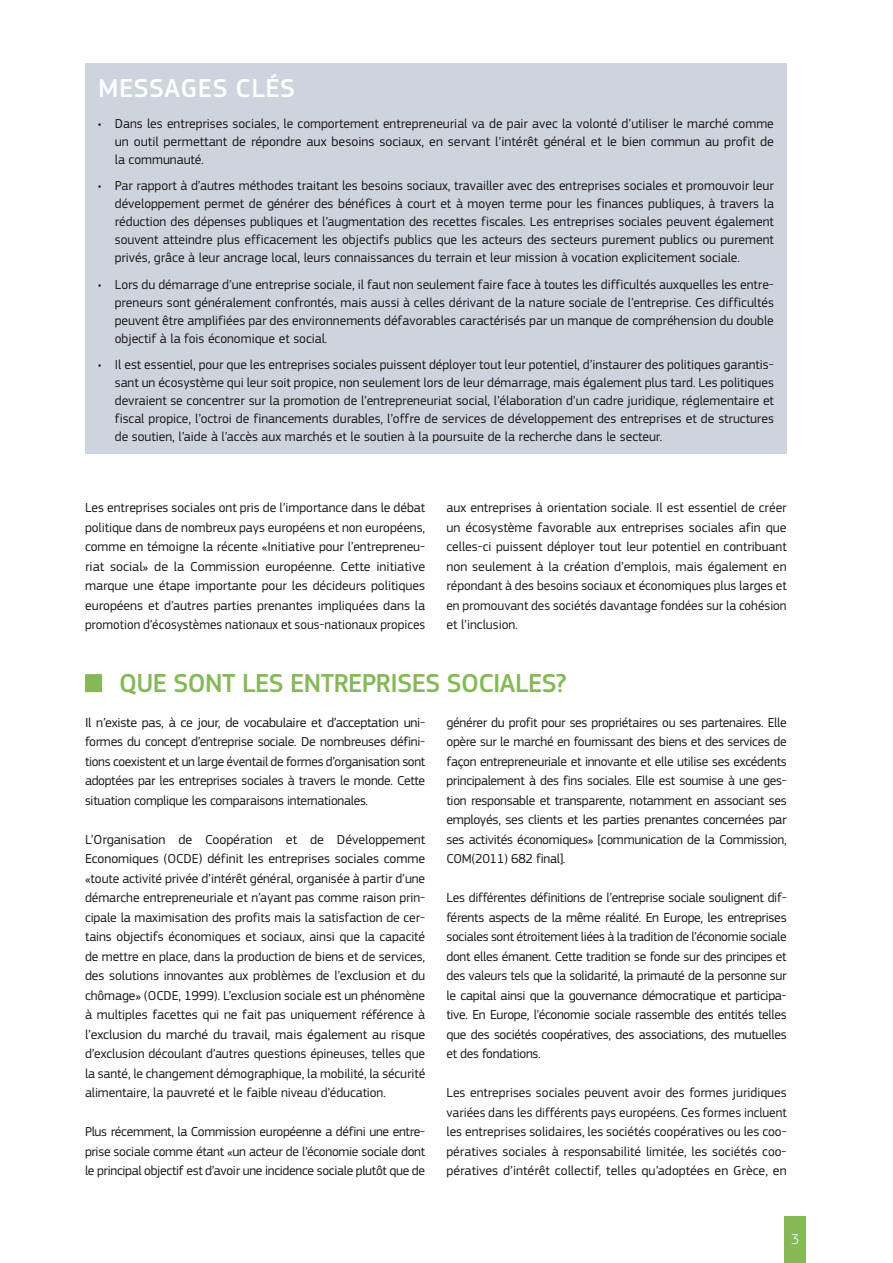
<style>
.page{position:relative;width:893px;height:1263px;background:#fff}
.page>*{position:absolute;margin:0;border:0;box-sizing:border-box;transform-origin:0 0}
.Title_Level_1{font:500 27px "PF Square Sans Pro";letter-spacing:-.02em;color:#85b856}
.Box_Title_1{font:500 27px "PF Square Sans Pro";letter-spacing:.02em;color:#fff}
.t1{font:300 15px "PF Square Sans Pro";color:#fff}
.Body{font:13.5px/19.5px "PF Square Sans Pro";color:#1a1a18;text-align:justify}
</style>
<div class="page">
<div style="left:784px;top:1216px;width:22px;height:47px;background:#85b856"></div>
<div style="left:85px;top:64px;width:702px;height:390px;background:#cdd4de"></div>
<div style="left:85px;top:674px;width:17px;height:18px;background:#85b856"></div>
<h4 class="Box_Title_1" style="left:98px;top:72px;width:199px">MESSAGES CLÉS</h4>
<p class="Body" style="left:115px;top:114px;width:661px;line-height:18px;text-indent:-17px">• Dans les entreprises sociales, le comportement entrepreneurial va de pair avec la volonté d’utiliser le marché comme un outil permettant de répondre aux besoins sociaux, en servant l’intérêt général et le bien commun au profit de la communauté.</p>
<p class="Body" style="left:115px;top:177px;width:661px;line-height:18px;text-indent:-17px">• Par rapport à d’autres méthodes traitant les besoins sociaux, travailler avec des entreprises sociales et promouvoir leur développement permet de générer des bénéfices à court et à moyen terme pour les finances publiques, à travers la réduction des dépenses publiques et l’augmentation des recettes fiscales. Les entreprises sociales peuvent également souvent atteindre plus efficacement les objectifs publics que les acteurs des secteurs purement publics ou purement privés, grâce à leur ancrage local, leurs connaissances du terrain et leur mission à vocation explicitement sociale.</p>
<p class="Body" style="left:115px;top:275px;width:661px;line-height:18px;text-indent:-17px">• Lors du démarrage d’une entreprise sociale, il faut non seulement faire face à toutes les difficultés auxquelles les entre&shy;preneurs sont généralement confrontés, mais aussi à celles dérivant de la nature sociale de l’entreprise. Ces difficultés peuvent être amplifiées par des environnements défavorables caractérisés par un manque de compréhension du double objectif à la fois économique et social.</p>
<p class="Body" style="left:115px;top:356px;width:661px;line-height:18px;text-indent:-17px">• Il est essentiel, pour que les entreprises sociales puissent déployer tout leur potentiel, d’instaurer des politiques garantis&shy;sant un écosystème qui leur soit propice, non seulement lors de leur démarrage, mais également plus tard. Les politiques devraient se concentrer sur la promotion de l’entrepreneuriat social, l’élaboration d’un cadre juridique, réglementaire et fiscal propice, l’octroi de financements durables, l’offre de services de développement des entreprises et de structures de soutien, l’aide à l’accès aux marchés et le soutien à la poursuite de la recherche dans le secteur.</p>
<p class="Body" style="left:85px;top:498px;width:342px">Les entreprises sociales ont pris de l’importance dans le débat politique dans de nombreux pays européens et non européens, comme en témoigne la récente «Initiative pour l’entrepreneu&shy;riat social» de la Commission européenne. Cette initiative marque une étape importante pour les décideurs politiques européens et d’autres parties prenantes impliquées dans la promotion d’écosystèmes nationaux et sous-nationaux propices</p>
<p class="Body" style="left:446px;top:498px;width:342px">aux entreprises à orientation sociale. Il est essentiel de créer un écosystème favorable aux entreprises sociales afin que celles-ci puissent déployer tout leur potentiel en contribuant non seulement à la création d’emplois, mais également en répondant à des besoins sociaux et économiques plus larges et en promouvant des sociétés davantage fondées sur la cohésion et l’inclusion.</p>
<h1 class="Title_Level_1" style="left:119px;top:667px;width:449px">QUE SONT LES ENTREPRISES SOCIALES?</h1>
<p class="Body" style="left:85px;top:713px;width:342px">Il n’existe pas, à ce jour, de vocabulaire et d’acceptation uni&shy;formes du concept d’entreprise sociale. De nombreuses défini&shy;tions coexistent et un large éventail de formes d’organisation sont adoptées par les entreprises sociales à travers le monde. Cette situation complique les comparaisons internationales.</p>
<p class="Body" style="left:85px;top:830px;width:342px">L’Organisation de Coopération et de Développement Economiques (OCDE) définit les entreprises sociales comme «toute activité privée d’intérêt général, organisée à partir d’une démarche entrepreneuriale et n’ayant pas comme raison prin&shy;cipale la maximisation des profits mais la satisfaction de cer&shy;tains objectifs économiques et sociaux, ainsi que la capacité de mettre en place, dans la production de biens et de services, des solutions innovantes aux problèmes de l’exclusion et du chômage» (OCDE, 1999). L’exclusion sociale est un phénomène à multiples facettes qui ne fait pas uniquement référence à l’exclusion du marché du travail, mais également au risque d’exclusion découlant d’autres questions épineuses, telles que la santé, le changement démographique, la mobilité, la sécurité alimentaire, la pauvreté et le faible niveau d’éducation.</p>
<p class="Body" style="left:85px;top:1122px;width:342px">Plus récemment, la Commission européenne a défini une entre&shy;prise sociale comme étant «un acteur de l’économie sociale dont le principal objectif est d’avoir une incidence sociale plutôt que de</p>
<p class="Body" style="left:446px;top:713px;width:342px">générer du profit pour ses propriétaires ou ses partenaires. Elle opère sur le marché en fournissant des biens et des services de façon entrepreneuriale et innovante et elle utilise ses excédents principalement à des fins sociales. Elle est soumise à une ges&shy;tion responsable et transparente, notamment en associant ses employés, ses clients et les parties prenantes concernées par ses activités économiques» [communication de la Commission, COM(2011) 682 final].</p>
<p class="Body" style="left:446px;top:888px;width:342px">Les différentes définitions de l’entreprise sociale soulignent dif&shy;férents aspects de la même réalité. En Europe, les entreprises sociales sont étroitement liées à la tradition de l’économie sociale dont elles émanent. Cette tradition se fonde sur des principes et des valeurs tels que la solidarité, la primauté de la personne sur le capital ainsi que la gouvernance démocratique et participa&shy;tive. En Europe, l’économie sociale rassemble des entités telles que des sociétés coopératives, des associations, des mutuelles et des fondations.</p>
<p class="Body" style="left:446px;top:1083px;width:342px">Les entreprises sociales peuvent avoir des formes juridiques variées dans les différents pays européens. Ces formes incluent les entreprises solidaires, les sociétés coopératives ou les coo&shy;pératives sociales à responsabilité limitée, les sociétés coo&shy;pératives d’intérêt collectif, telles qu’adoptées en Grèce, en</p>
<p class="t1" style="left:791px;top:1231px;width:10px">3</p>
</div>
